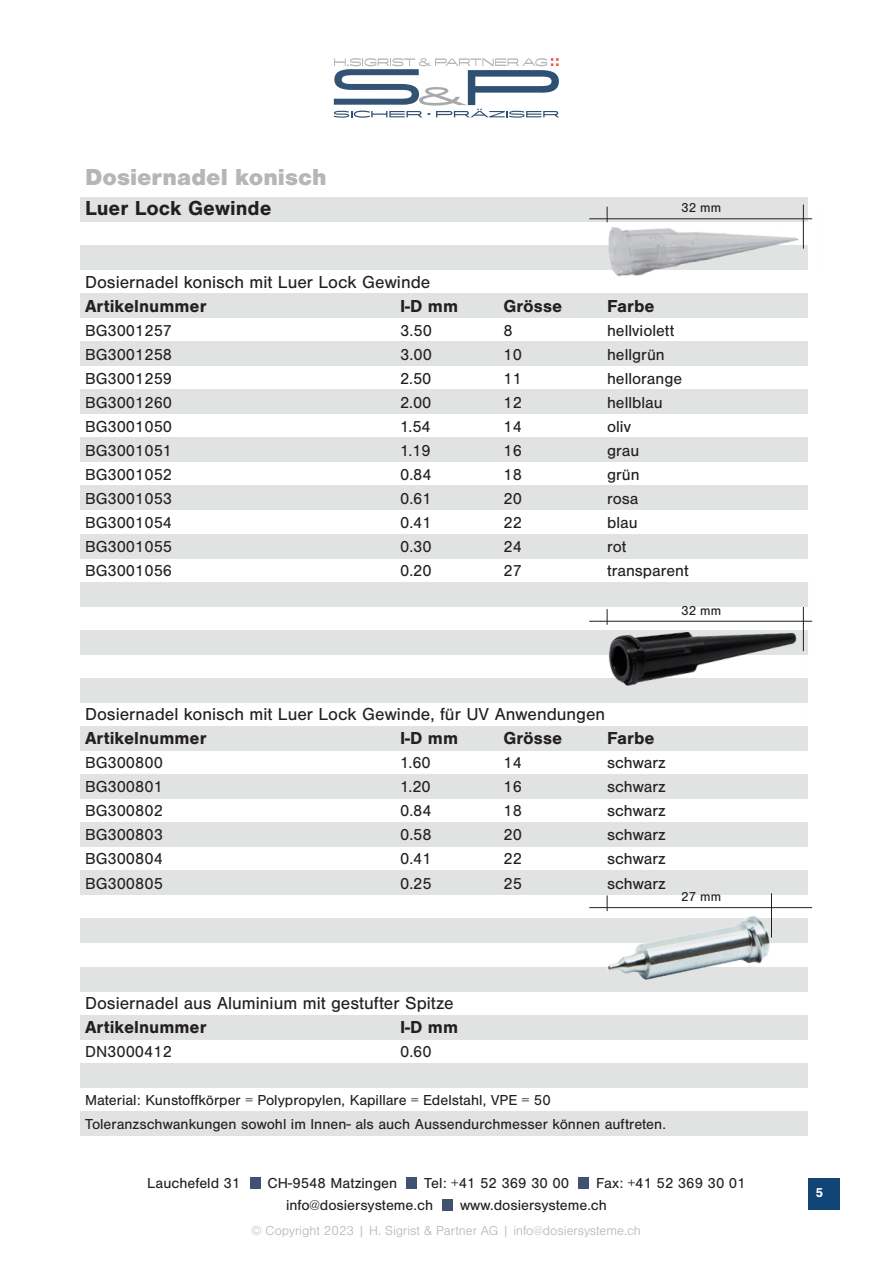
<style>
.page{position:relative;width:893px;height:1263px;background:#fff}
.page>*{position:absolute;margin:0;border:0;box-sizing:border-box;transform-origin:0 0}
.t1{font:900 24px "Nimbus San";color:#b5b6b8}
.t2{font:700 21px "Nimbus San";color:#231f20}
.t3{font:18px "Nimbus San";color:#231f20}
.t4{font:700 18px "Nimbus San";color:#231f20}
.Text{font:16.5px "Nimbus San";color:#231f20}
.Titel_regular{font:15px "Nimbus San";color:#231f20}
.t5{font:300 13.5px "Nimbus San";color:#b5b6b8}
.t6{font:13.5px "Nimbus San";color:#231f20}
.t7{font:700 13.5px "Nimbus San";color:#fff}
</style>
<div class="page">
<div style="left:808px;top:1178px;width:31px;height:31px;background:#124577"></div>
<div style="left:250px;top:1178px;width:10px;height:11px;background:#405171"></div>
<div style="left:406px;top:1178px;width:11px;height:11px;background:#405171"></div>
<div style="left:442px;top:1199px;width:11px;height:11px;background:#405171"></div>
<div style="left:578px;top:1178px;width:10px;height:11px;background:#405171"></div>
<svg style="left:334px;top:58px;width:225px;height:60px"></svg>
<div style="left:81px;top:293px;width:727px;height:24px;background:#e1e2e2"></div>
<div style="left:81px;top:197px;width:727px;height:24px;background:#e1e2e2"></div>
<div style="left:81px;top:341px;width:727px;height:25px;background:#e1e2e2"></div>
<div style="left:81px;top:245px;width:727px;height:24px;background:#e1e2e2"></div>
<div style="left:81px;top:390px;width:727px;height:24px;background:#e1e2e2"></div>
<div style="left:81px;top:438px;width:727px;height:24px;background:#e1e2e2"></div>
<div style="left:81px;top:486px;width:727px;height:24px;background:#e1e2e2"></div>
<div style="left:81px;top:534px;width:727px;height:24px;background:#e1e2e2"></div>
<div style="left:81px;top:582px;width:727px;height:24px;background:#e1e2e2"></div>
<div style="left:81px;top:630px;width:727px;height:24px;background:#e1e2e2"></div>
<div style="left:81px;top:678px;width:727px;height:24px;background:#e1e2e2"></div>
<div style="left:81px;top:726px;width:727px;height:24px;background:#e1e2e2"></div>
<div style="left:81px;top:774px;width:727px;height:25px;background:#e1e2e2"></div>
<div style="left:81px;top:823px;width:727px;height:24px;background:#e1e2e2"></div>
<div style="left:81px;top:871px;width:727px;height:24px;background:#e1e2e2"></div>
<div style="left:81px;top:919px;width:727px;height:24px;background:#e1e2e2"></div>
<div style="left:81px;top:967px;width:727px;height:24px;background:#e1e2e2"></div>
<div style="left:81px;top:1015px;width:727px;height:24px;background:#e1e2e2"></div>
<div style="left:81px;top:1063px;width:727px;height:24px;background:#e1e2e2"></div>
<div style="left:81px;top:1111px;width:727px;height:24px;background:#e1e2e2"></div>
<hr style="left:589px;top:219px;width:223px;height:1px;background:#231f20">
<hr style="left:589px;top:907px;width:223px;height:1px;background:#231f20">
<img style="left:597px;top:204px;width:216px;height:72px">
<img style="left:589px;top:606px;width:224px;height:145px">
<img style="left:601px;top:893px;width:177px;height:99px">
<p class="t1" style="left:85px;top:164px;width:243px">Dosiernadel konisch</p>
<p class="t2" style="left:85px;top:197px;width:188px">Luer Lock Gewinde</p>
<p class="t6" style="left:681px;top:201px;width:42px">32 mm</p>
<p class="t3" style="left:85px;top:273px;width:347px">Dosiernadel konisch mit Luer Lock Gewinde</p>
<p class="t4" style="left:85px;top:296px;width:123px">Artikelnummer</p>
<p class="t4" style="left:400px;top:296px;width:60px">I-D mm</p>
<p class="t4" style="left:504px;top:296px;width:60px">Grösse</p>
<p class="t4" style="left:607px;top:296px;width:49px">Farbe</p>
<p class="Text" style="left:85px;top:322px;width:89px">BG3001257</p>
<p class="Text" style="left:400px;top:322px;width:33px">3.50</p>
<p class="Text" style="left:504px;top:322px;width:11px">8</p>
<p class="Text" style="left:607px;top:322px;width:69px">hellviolett</p>
<p class="Text" style="left:85px;top:346px;width:89px">BG3001258</p>
<p class="Text" style="left:400px;top:346px;width:33px">3.00</p>
<p class="Text" style="left:504px;top:346px;width:20px">10</p>
<p class="Text" style="left:607px;top:346px;width:59px">hellgrün</p>
<p class="Text" style="left:85px;top:370px;width:89px">BG3001259</p>
<p class="Text" style="left:400px;top:370px;width:33px">2.50</p>
<p class="Text" style="left:504px;top:370px;width:20px">11</p>
<p class="Text" style="left:607px;top:370px;width:77px">hellorange</p>
<p class="Text" style="left:85px;top:394px;width:89px">BG3001260</p>
<p class="Text" style="left:400px;top:394px;width:33px">2.00</p>
<p class="Text" style="left:504px;top:394px;width:20px">12</p>
<p class="Text" style="left:607px;top:394px;width:57px">hellblau</p>
<p class="Text" style="left:85px;top:418px;width:89px">BG3001050</p>
<p class="Text" style="left:400px;top:418px;width:32px">1.54</p>
<p class="Text" style="left:504px;top:418px;width:20px">14</p>
<p class="Text" style="left:607px;top:418px;width:25px">oliv</p>
<p class="Text" style="left:85px;top:442px;width:89px">BG3001051</p>
<p class="Text" style="left:400px;top:442px;width:32px">1.19</p>
<p class="Text" style="left:504px;top:442px;width:20px">16</p>
<p class="Text" style="left:607px;top:442px;width:34px">grau</p>
<p class="Text" style="left:85px;top:466px;width:89px">BG3001052</p>
<p class="Text" style="left:400px;top:466px;width:33px">0.84</p>
<p class="Text" style="left:504px;top:466px;width:20px">18</p>
<p class="Text" style="left:607px;top:466px;width:34px">grün</p>
<p class="Text" style="left:85px;top:490px;width:89px">BG3001053</p>
<p class="Text" style="left:400px;top:490px;width:33px">0.61</p>
<p class="Text" style="left:504px;top:490px;width:20px">20</p>
<p class="Text" style="left:607px;top:490px;width:33px">rosa</p>
<p class="Text" style="left:85px;top:514px;width:89px">BG3001054</p>
<p class="Text" style="left:400px;top:514px;width:33px">0.41</p>
<p class="Text" style="left:504px;top:514px;width:20px">22</p>
<p class="Text" style="left:607px;top:514px;width:32px">blau</p>
<p class="Text" style="left:85px;top:538px;width:89px">BG3001055</p>
<p class="Text" style="left:400px;top:538px;width:33px">0.30</p>
<p class="Text" style="left:504px;top:538px;width:20px">24</p>
<p class="Text" style="left:607px;top:538px;width:21px">rot</p>
<p class="Text" style="left:85px;top:562px;width:89px">BG3001056</p>
<p class="Text" style="left:400px;top:562px;width:33px">0.20</p>
<p class="Text" style="left:504px;top:562px;width:20px">27</p>
<p class="Text" style="left:607px;top:562px;width:83px">transparent</p>
<p class="t6" style="left:681px;top:603px;width:42px">32 mm</p>
<p class="t3" style="left:85px;top:705px;width:522px">Dosiernadel konisch mit Luer Lock Gewinde, für UV Anwendungen</p>
<p class="t4" style="left:85px;top:728px;width:123px">Artikelnummer</p>
<p class="t4" style="left:400px;top:728px;width:60px">I-D mm</p>
<p class="t4" style="left:504px;top:728px;width:60px">Grösse</p>
<p class="t4" style="left:607px;top:728px;width:49px">Farbe</p>
<p class="Text" style="left:85px;top:754px;width:79px">BG300800</p>
<p class="Text" style="left:400px;top:754px;width:32px">1.60</p>
<p class="Text" style="left:504px;top:754px;width:20px">14</p>
<p class="Text" style="left:607px;top:754px;width:60px">schwarz</p>
<p class="Text" style="left:85px;top:778px;width:79px">BG300801</p>
<p class="Text" style="left:400px;top:778px;width:32px">1.20</p>
<p class="Text" style="left:504px;top:778px;width:20px">16</p>
<p class="Text" style="left:607px;top:778px;width:60px">schwarz</p>
<p class="Text" style="left:85px;top:802px;width:79px">BG300802</p>
<p class="Text" style="left:400px;top:802px;width:33px">0.84</p>
<p class="Text" style="left:504px;top:802px;width:20px">18</p>
<p class="Text" style="left:607px;top:802px;width:60px">schwarz</p>
<p class="Text" style="left:85px;top:826px;width:79px">BG300803</p>
<p class="Text" style="left:400px;top:826px;width:33px">0.58</p>
<p class="Text" style="left:504px;top:826px;width:20px">20</p>
<p class="Text" style="left:607px;top:826px;width:60px">schwarz</p>
<p class="Text" style="left:85px;top:850px;width:79px">BG300804</p>
<p class="Text" style="left:400px;top:850px;width:33px">0.41</p>
<p class="Text" style="left:504px;top:850px;width:20px">22</p>
<p class="Text" style="left:607px;top:850px;width:60px">schwarz</p>
<p class="Text" style="left:85px;top:874px;width:79px">BG300805</p>
<p class="Text" style="left:400px;top:874px;width:33px">0.25</p>
<p class="Text" style="left:504px;top:874px;width:20px">25</p>
<p class="Text" style="left:607px;top:874px;width:60px">schwarz</p>
<p class="t6" style="left:681px;top:889px;width:42px">27 mm</p>
<p class="t3" style="left:85px;top:993px;width:370px">Dosiernadel aus Aluminium mit gestufter Spitze</p>
<p class="t4" style="left:85px;top:1016px;width:123px">Artikelnummer</p>
<p class="t4" style="left:400px;top:1016px;width:60px">I-D mm</p>
<p class="Text" style="left:85px;top:1042px;width:88px">DN3000412</p>
<p class="Text" style="left:400px;top:1042px;width:33px">0.60</p>
<p class="Titel_regular" style="left:85px;top:1091px;width:467px">Material: Kunstoffkörper = Polypropylen, Kapillare = Edelstahl, VPE = 50</p>
<p class="Titel_regular" style="left:85px;top:1115px;width:582px">Toleranzschwankungen sowohl im Innen- als auch Aussendurchmesser können auftreten.</p>
<p class="Titel_regular" style="left:147px;top:1175px;width:95px">Lauchefeld 31</p>
<p class="Titel_regular" style="left:267px;top:1175px;width:131px">CH-9548 Matzingen</p>
<p class="Titel_regular" style="left:424px;top:1175px;width:146px">Tel: +41 52 369 30 00</p>
<p class="Titel_regular" style="left:596px;top:1175px;width:151px">Fax: +41 52 369 30 01</p>
<p class="Titel_regular" style="left:286px;top:1196px;width:149px">info@dosiersysteme.ch</p>
<p class="Titel_regular" style="left:460px;top:1196px;width:148px">www.dosiersysteme.ch</p>
<p class="t5" style="left:251px;top:1223px;width:391px">© Copyright 2023 | H. Sigrist &amp; Partner AG | info@dosiersysteme.ch</p>
<p class="t7" style="left:815px;top:1185px;width:9px">5</p>
</div>
